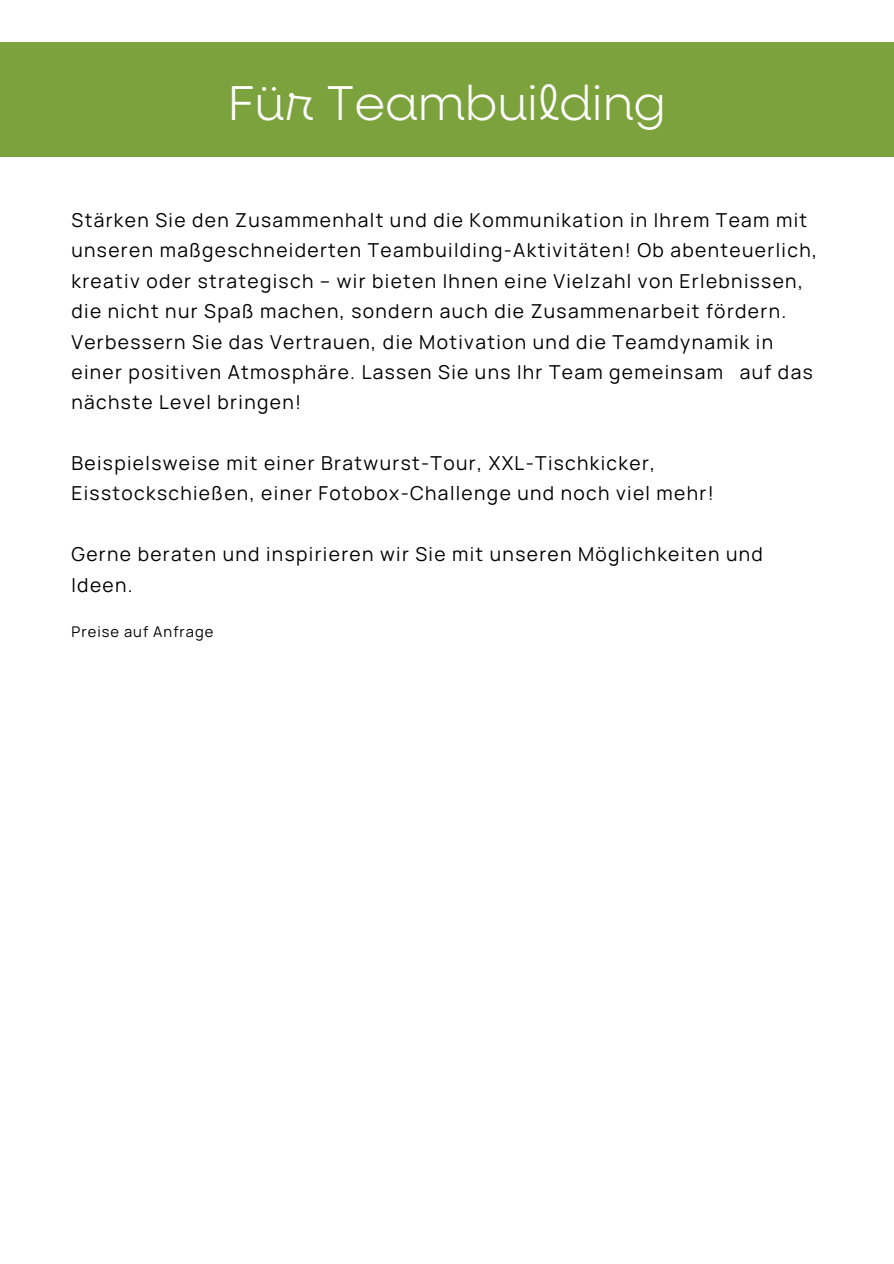
<style>
.page{position:relative;width:894px;height:1264px;background:#fff}
.page>*{position:absolute;margin:0;border:0;box-sizing:border-box;transform-origin:0 0}
.t1{font:300 49.05px "Neulis";color:#fff}
.t2{font:19.2px/30.3px "Manrope";letter-spacing:.07em;color:#000}
.t3{font:14.7px "Manrope";letter-spacing:.07em;color:#000}
</style>
<div class="page">
<div style="left:0;top:43px;width:893px;height:113px;background:#7ca23d"></div>
<p class="t1" style="left:228px;top:73px;width:439px">Für Teambuilding</p>
<h1 class="t2" style="left:71px;top:204px;width:747px">Stärken Sie den Zusammenhalt und die Kommunikation in Ihrem Team mit unseren maßgeschneiderten Teambuilding-Aktivitäten! Ob abenteuerlich, kreativ oder strategisch – wir bieten Ihnen eine Vielzahl von Erlebnissen, die nicht nur Spaß machen, sondern auch die Zusammenarbeit fördern.<br>Verbessern Sie das Vertrauen, die Motivation und die Teamdynamik in einer positiven Atmosphäre. Lassen Sie uns Ihr Team gemeinsam auf das nächste Level bringen!</h1>
<h2 class="t2" style="left:71px;top:447px;width:643px">Beispielsweise mit einer Bratwurst-Tour, XXL-Tischkicker,<br>Eisstockschießen, einer Fotobox-Challenge und noch viel mehr!</h2>
<h2 class="t2" style="left:71px;top:538px;width:692px">Gerne beraten und inspirieren wir Sie mit unseren Möglichkeiten und<br>Ideen.</h2>
<h2 class="t3" style="left:71px;top:621px;width:143px">Preise auf Anfrage</h2>
</div>
